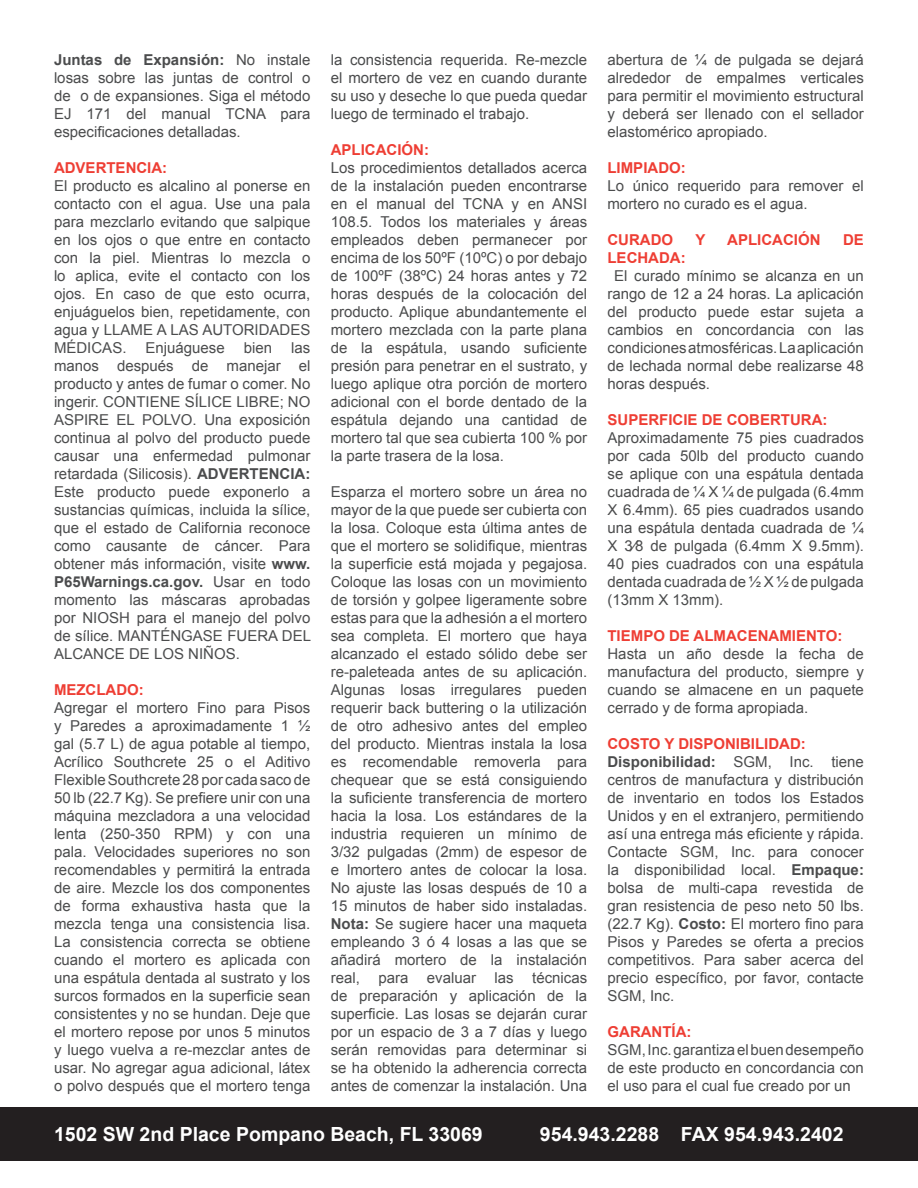
<style>
.page{position:relative;width:918px;height:1188px;background:#fff}
.page>*{position:absolute;margin:0;border:0;box-sizing:border-box;transform-origin:0 0}
.t1{font:700 19.5px "Arial";color:#fff}
.t2{font:15px/18px "Arial";color:#4b4c4d;text-align:justify}
.t3{font:700 15px "Arial";color:#ee3e34}
.s1{font-weight:700}
</style>
<div class="page">
<div style="left:0;top:1107px;width:918px;height:54px;background:#231f20"></div>
<p class="t2" style="left:54px;top:51px;width:258px"><span class="s1">Juntas de Expansión:</span> No instale losas sobre las juntas de control o de o de expansiones. Siga el método EJ 171 del manual TCNA para</p>
<p class="t2" style="left:54px;top:123px;width:188px">especificaciones detalladas.</p>
<p class="t3" style="left:54px;top:158px;width:115px">ADVERTENCIA:</p>
<p class="t2" style="left:54px;top:177px;width:258px">El producto es alcalino al ponerse en contacto con el agua. Use una pala para mezclarlo evitando que salpique en los ojos o que entre en contacto con la piel. Mientras lo mezcla o lo aplica, evite el contacto con los ojos. En caso de que esto ocurra, enjuáguelos bien, repetidamente, con agua y LLAME A LAS AUTORIDADES MÉDICAS.</p>
<p class="t2" style="left:146px;top:339px;width:81px">Enjuáguese</p>
<p class="t2" style="left:244px;top:339px;width:30px">bien</p>
<p class="t2" style="left:54px;top:339px;width:259px;text-indent:237px">las manos después de manejar el producto y antes de fumar o comer. No ingerir. CONTIENE SÍLICE LIBRE; NO ASPIRE EL POLVO. Una exposición continua al polvo del producto puede causar una enfermedad pulmonar retardada (Silicosis). <span class="s1">ADVERTENCIA:<br></span>Este producto puede exponerlo a sustancias químicas, incluida la sílice, que el estado de California reconoce como causante de cáncer. Para obtener más información, visite <span class="s1">www.<br>P65Warnings.ca.gov.</span> Usar en todo momento las máscaras aprobadas por NIOSH para el manejo del polvo de sílice. MANTÉNGASE FUERA DEL ALCANCE DE LOS NIÑOS.</p>
<p class="t3" style="left:54px;top:680px;width:91px">MEZCLADO:</p>
<p class="t2" style="left:54px;top:699px;width:258px">Agregar el mortero Fino para Pisos y Paredes a aproximadamente 1 ½ gal (5.7 L) de agua potable al tiempo, Acrílico Southcrete 25 o el Aditivo Flexible Southcrete 28 por cada saco de 50 lb (22.7 Kg). Se prefiere unir con una máquina mezcladora a una velocidad lenta (250-350 RPM) y con una pala. Velocidades superiores no son recomendables y permitirá la entrada de aire. Mezcle los dos componentes de forma exhaustiva hasta que la mezcla tenga una consistencia lisa.<br>La consistencia correcta se obtiene cuando el mortero es aplicada con una espátula dentada al sustrato y los surcos formados en la superficie sean consistentes y no se hundan. Deje que el mortero repose por unos 5 minutos y luego vuelva a re-mezclar antes de usar. No agregar agua adicional, látex o polvo después que el mortero tenga</p>
<p class="t2" style="left:331px;top:51px;width:258px">la consistencia requerida. Re-mezcle el mortero de vez en cuando durante su uso y deseche lo que pueda quedar luego de terminado el trabajo.</p>
<p class="t3" style="left:331px;top:140px;width:100px">APLICACIÓN:</p>
<p class="t2" style="left:331px;top:159px;width:258px">Los procedimientos detallados acerca de la instalación pueden encontrarse en el manual del TCNA y en ANSI 108.5. Todos los materiales y áreas empleados deben permanecer por encima de los 50ºF (10ºC) o por debajo de 100ºF (38ºC) 24 horas antes y 72 horas después de la colocación del producto. Aplique abundantemente el mortero mezclada con la parte plana de la espátula, usando suficiente presión para penetrar en el sustrato, y luego aplique otra porción de mortero adicional con el borde dentado de la espátula dejando una cantidad de mortero tal que sea cubierta 100 % por la parte trasera de la losa.</p>
<p class="t2" style="left:331px;top:483px;width:258px">Esparza el mortero sobre un área no mayor de la que puede ser cubierta con la losa. Coloque esta última antes de que el mortero se solidifique, mientras la superficie está mojada y pegajosa.<br>Coloque las losas con un movimiento de torsión y golpee ligeramente sobre estas para que la adhesión a el mortero sea completa. El mortero que haya alcanzado el estado sólido debe ser re-paleteada antes de su aplicación.<br>Algunas losas irregulares pueden requerir back buttering o la utilización de otro adhesivo antes del empleo del producto. Mientras instala la losa es recomendable removerla para chequear que se está consiguiendo la suficiente transferencia de mortero hacia la losa. Los estándares de la industria requieren un mínimo de 3/32 pulgadas (2mm) de espesor de e lmortero antes de colocar la losa.<br>No ajuste las losas después de 10 a 15 minutos de haber sido instaladas.<br><span class="s1">Nota:</span> Se sugiere hacer una maqueta empleando 3 ó 4 losas a las que se añadirá mortero de la instalación real, para evaluar las técnicas de preparación y aplicación de la superficie. Las losas se dejarán curar por un espacio de 3 a 7 días y luego serán removidas para determinar si se ha obtenido la adherencia correcta antes de comenzar la instalación. Una</p>
<p class="t2" style="left:608px;top:51px;width:258px">abertura de ¼ de pulgada se dejará alrededor de empalmes verticales para permitir el movimiento estructural y deberá ser llenado con el sellador elastomérico apropiado.</p>
<p class="t3" style="left:608px;top:158px;width:80px">LIMPIADO:</p>
<p class="t2" style="left:608px;top:177px;width:258px">Lo único requerido para remover el mortero no curado es el agua.</p>
<p class="t3" style="left:608px;top:230px;width:67px">CURADO</p>
<p class="t3" style="left:696px;top:230px;width:12px">Y</p>
<p class="t3" style="left:727px;top:230px;width:95px">APLICACIÓN</p>
<p class="t3" style="left:843px;top:230px;width:22px">DE</p>
<p class="t3" style="left:608px;top:248px;width:80px">LECHADA:</p>
<p class="t2" style="left:608px;top:267px;width:258px;text-indent:7px">El curado mínimo se alcanza en un rango de 12 a 24 horas. La aplicación del producto puede estar sujeta a cambios en concordancia con las condiciones atmosféricas. La aplicación de lechada normal debe realizarse 48 horas después.</p>
<p class="t3" style="left:608px;top:410px;width:222px">SUPERFICIE DE COBERTURA:</p>
<p class="t2" style="left:608px;top:429px;width:258px">Aproximadamente 75 pies cuadrados por cada 50lb del producto cuando se aplique con una espátula dentada cuadrada de ¼ X ¼ de pulgada (6.4mm X 6.4mm). 65 pies cuadrados usando una espátula dentada cuadrada de ¼ X 3⁄8 de pulgada (6.4mm X 9.5mm).<br>40 pies cuadrados con una espátula dentada cuadrada de ½ X ½ de pulgada (13mm X 13mm).</p>
<p class="t3" style="left:608px;top:626px;width:237px">TIEMPO DE ALMACENAMIENTO:</p>
<p class="t2" style="left:608px;top:645px;width:258px">Hasta un año desde la fecha de manufactura del producto, siempre y cuando se almacene en un paquete cerrado y de forma apropiada.</p>
<p class="t3" style="left:608px;top:734px;width:200px">COSTO Y DISPONIBILIDAD:</p>
<p class="t2" style="left:608px;top:753px;width:258px"><span class="s1">Disponibilidad:</span> SGM, Inc. tiene centros de manufactura y distribución de inventario en todos los Estados Unidos y en el extranjero, permitiendo así una entrega más eficiente y rápida.<br>Contacte SGM, Inc. para conocer la disponibilidad local. <span class="s1">Empaque: </span>bolsa de multi-capa revestida de gran resistencia de peso neto 50 lbs. (22.7 Kg). <span class="s1">Costo:</span> El mortero fino para Pisos y Paredes se oferta a precios competitivos. Para saber acerca del precio específico, por favor, contacte SGM, Inc.</p>
<p class="t3" style="left:608px;top:1022px;width:86px">GARANTÍA:</p>
<p class="t2" style="left:608px;top:1041px;width:258px">SGM, Inc. garantiza el buen desempeño de este producto en concordancia con el uso para el cual fue creado por un</p>
<p class="t1" style="left:54px;top:1121px;width:430px">1502 SW 2nd Place Pompano Beach, FL 33069</p>
<p class="t1" style="left:540px;top:1121px;width:305px">954.943.2288 FAX 954.943.2402</p>
</div>
